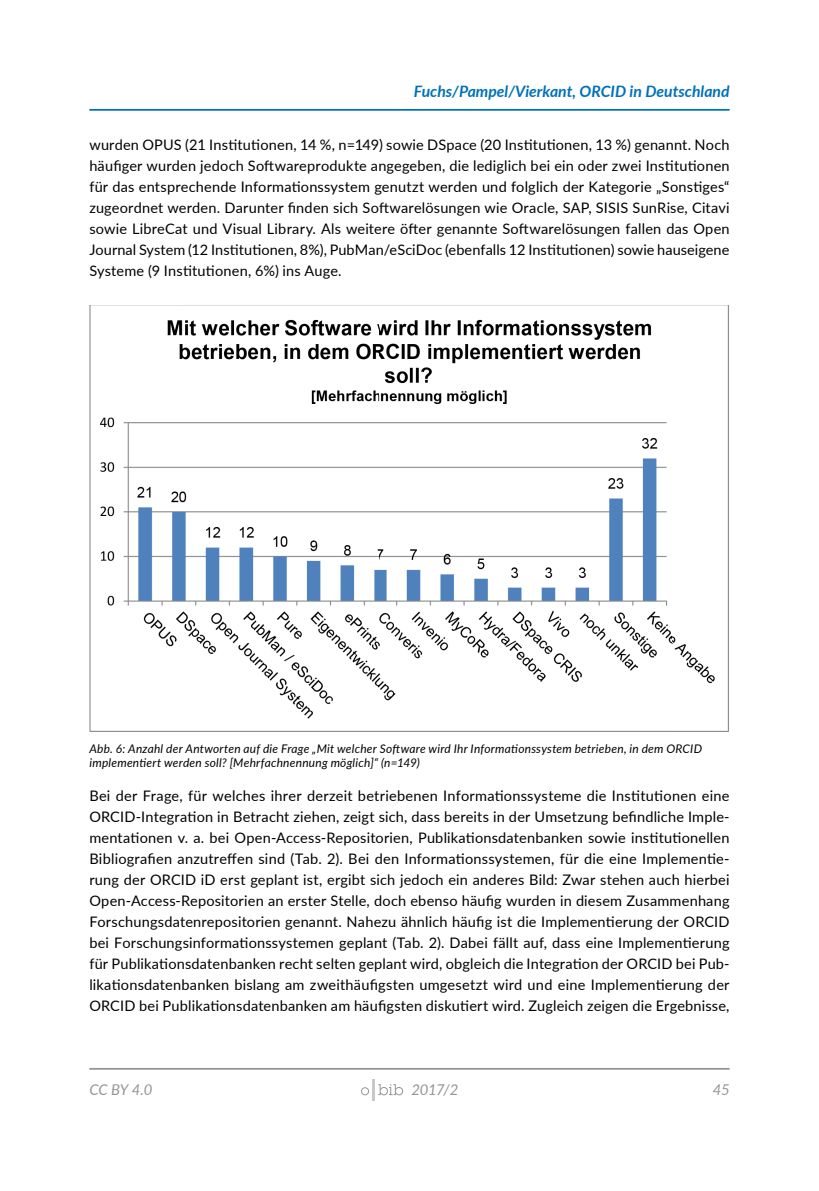
<style>
.page{position:relative;width:819px;height:1191px;background:#fff}
.page>*{position:absolute;margin:0;border:0;box-sizing:border-box;transform-origin:0 0}
.t1{font:italic 700 15.75px "Lato";color:#0071b9}
.t2{font:14.88px "Lato Italic 2";color:#939598}
.t3{font:14.53px/21px "Lato Regular 2";letter-spacing:.01em;color:#000;text-align:justify}
.t4{font:italic 11.9px/14px "Lato";letter-spacing:.02em;color:#000}
</style>
<div class="page">
<hr style="left:89px;top:1068px;width:640px;height:1px;background:#939598">
<hr style="left:372px;top:1079px;width:3px;height:21px;background:#c7c8ca">
<svg style="left:361px;top:1087px;width:8px;height:8px"></svg>
<svg style="left:378px;top:1084px;width:25px;height:11px"></svg>
<img style="left:89px;top:305px;width:640px;height:426px">
<hr style="left:89px;top:109px;width:640px;height:2px;background:#0071b9">
<p class="t1" style="left:414px;top:80px;width:317px">Fuchs/Pampel/Vierkant, ORCID in Deutschland</p>
<p class="t3" style="left:89px;top:134px;width:641px">wurden OPUS (21 Institutionen, 14 %, n=149) sowie DSpace (20 Institutionen, 13 %) genannt. Noch häufiger wurden jedoch Softwareprodukte angegeben, die lediglich bei ein oder zwei Institutionen für das entsprechende Informationssystem genutzt werden und folglich der Kategorie „Sonstiges“ zugeordnet werden. Darunter finden sich Softwarelösungen wie Oracle, SAP, SISIS SunRise, Citavi sowie LibreCat und Visual Library. Als weitere öfter genannte Softwarelösungen fallen das Open Journal System (12 Institutionen, 8%), PubMan/eSciDoc (ebenfalls 12 Institutionen) sowie hauseigene Systeme (9 Institutionen, 6%) ins Auge.</p>
<p class="t4" style="left:89px;top:741px;width:614px">Abb. 6: Anzahl der Antworten auf die Frage „Mit welcher Software wird Ihr Informationssystem betrieben, in dem ORCID implementiert werden soll? [Mehrfachnennung möglich]“ (n=149)</p>
<p class="t3" style="left:89px;top:785px;width:641px">Bei der Frage, für welches ihrer derzeit betriebenen Informationssysteme die Institutionen eine ORCID-Integration in Betracht ziehen, zeigt sich, dass bereits in der Umsetzung befindliche Imple&shy;mentationen v. a. bei Open-Access-Repositorien, Publikationsdatenbanken sowie institutionellen Bibliografien anzutreffen sind (Tab. 2). Bei den Informationssystemen, für die eine Implementie&shy;rung der ORCID iD erst geplant ist, ergibt sich jedoch ein anderes Bild: Zwar stehen auch hierbei Open-Access-Repositorien an erster Stelle, doch ebenso häufig wurden in diesem Zusammenhang Forschungsdatenrepositorien genannt. Nahezu ähnlich häufig ist die Implementierung der ORCID bei Forschungsinformationssystemen geplant (Tab. 2). Dabei fällt auf, dass eine Implementierung für Publikationsdatenbanken recht selten geplant wird, obgleich die Integration der ORCID bei Pub&shy;likationsdatenbanken bislang am zweithäufigsten umgesetzt wird und eine Implementierung der ORCID bei Publikationsdatenbanken am häufigsten diskutiert wird. Zugleich zeigen die Ergebnisse,</p>
<p class="t2" style="left:89px;top:1079px;width:65px">CC BY 4.0</p>
<p class="t2" style="left:411px;top:1079px;width:49px">2017/2</p>
<p class="t2" style="left:712px;top:1079px;width:18px">45</p>
</div>
